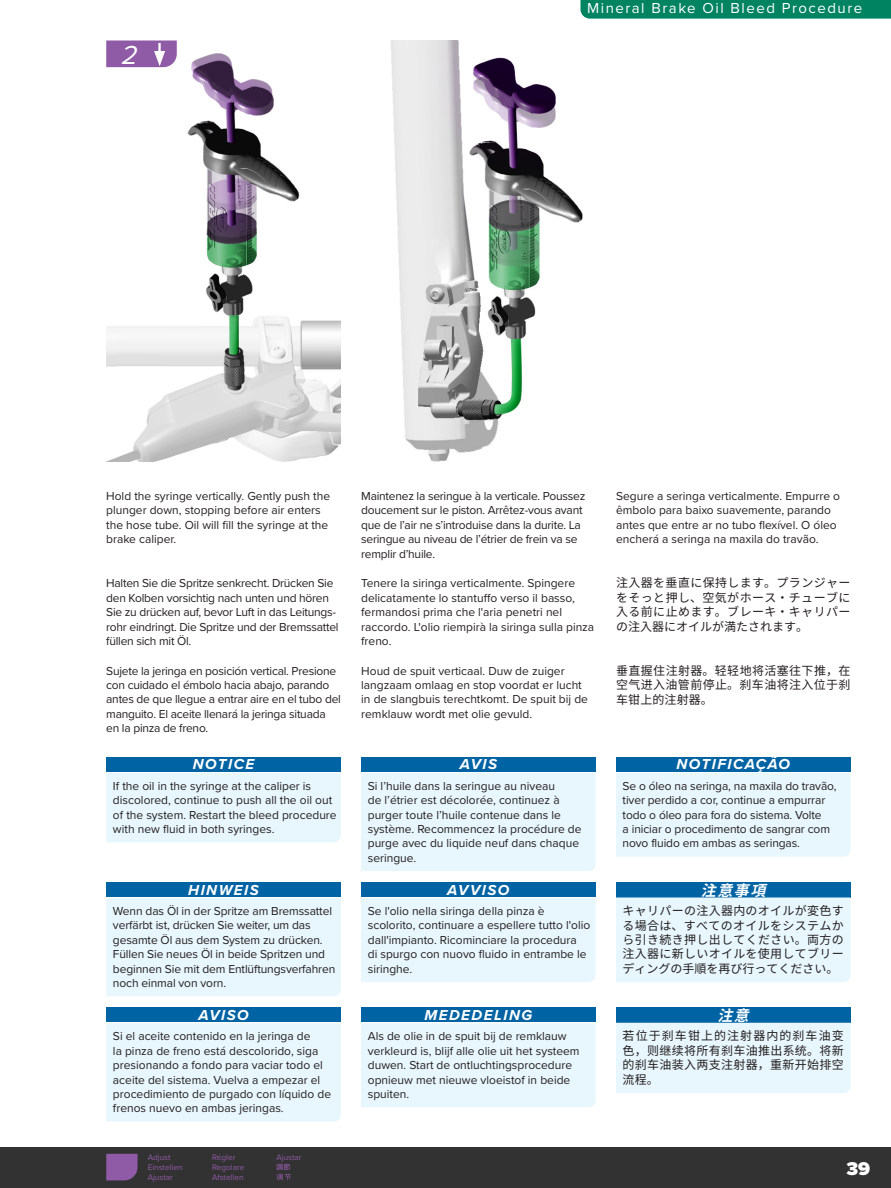
<style>
.page{position:relative;width:891px;height:1188px;background:#fff}
.page>*{position:absolute;margin:0;border:0;box-sizing:border-box;transform-origin:0 0}
.User_Manual_Number_F{font:italic 27px "Proxima Nova";color:#fff}
.t1{font:900 19.2px "Proxima Nova";color:#fff}
.Signal_Word_centered{font:italic 700 15px "Proxima Nova";letter-spacing:.1em;color:#fff}
.t2{font:15px "Proxima Nova";letter-spacing:.1em;color:#fff}
.Signal_Word_centered-2{font:italic 700 15px "Noto Sans CJ Kjp";color:#fff}
.Signal_Word_centered-3{font:italic 700 15px "Noto Sans CJ Ksc";color:#fff}
.Signal_Word_Text_-_N{font:12px/14.4px "Proxima Nova";color:#231f20}
.User_Manual_Text_-_N{font:12px/14.4px "Proxima Nova";color:#231f20}
.User_Manual_Text_-_N-2{font:12px/14.4px "Proxima Nova";letter-spacing:-.02em;color:#231f20}
.J-Blue_Box_-_CORRECT{font:12px/14.4px "Noto Sans CJ Kjp";letter-spacing:.025em;color:#231f20;text-align:justify}
.j-bodytext{font:12px/14.4px "Noto Sans CJ Kjp";letter-spacing:.035em;color:#231f20;text-align:justify}
.C-BlueBox_-CORRECT{font:12px/14.4px "Noto Sans CJ Ksc";letter-spacing:.025em;color:#231f20;text-align:justify}
.c-bodytext{font:12px/14.4px "Noto Sans CJ Ksc";letter-spacing:.03em;color:#231f20;text-align:justify}
.t3{font:8.25px "Proxima Nova";color:#905ba6}
</style>
<div class="page">
<div style="left:580px;top:0;width:311px;height:19px;background:#008361"></div>
<div style="left:0;top:1148px;width:891px;height:40px;background:#323232"></div>
<img style="left:106px;top:53px;width:235px;height:409px">
<svg style="left:106px;top:40px;width:71px;height:27px;background:#9a6aae"></svg>
<div style="left:106px;top:757px;width:235px;height:15px;background:#0063a4"></div>
<div style="left:106px;top:773px;width:235px;height:69px;background:#e8f6fd"></div>
<div style="left:361px;top:757px;width:235px;height:15px;background:#0063a4"></div>
<div style="left:361px;top:773px;width:235px;height:98px;background:#e8f6fd"></div>
<div style="left:616px;top:757px;width:234px;height:15px;background:#0063a4"></div>
<div style="left:616px;top:773px;width:234px;height:84px;background:#e8f6fd"></div>
<div style="left:106px;top:882px;width:235px;height:15px;background:#0063a4"></div>
<div style="left:106px;top:898px;width:235px;height:98px;background:#e8f6fd"></div>
<div style="left:361px;top:882px;width:235px;height:15px;background:#0063a4"></div>
<div style="left:361px;top:898px;width:235px;height:84px;background:#e8f6fd"></div>
<div style="left:616px;top:882px;width:234px;height:15px;background:#0063a4"></div>
<div style="left:616px;top:897px;width:234px;height:85px;background:#e8f6fd"></div>
<div style="left:106px;top:1007px;width:235px;height:15px;background:#0063a4"></div>
<div style="left:106px;top:1023px;width:235px;height:99px;background:#e8f6fd"></div>
<div style="left:361px;top:1007px;width:235px;height:15px;background:#0063a4"></div>
<div style="left:361px;top:1023px;width:235px;height:84px;background:#e8f6fd"></div>
<div style="left:616px;top:1007px;width:234px;height:16px;background:#0063a4"></div>
<div style="left:616px;top:1023px;width:234px;height:70px;background:#e8f6fd"></div>
<svg style="left:276px;top:1164px;width:15px;height:16px"></svg>
<svg style="left:106px;top:1154px;width:32px;height:26px"></svg>
<img style="left:391px;top:40px;width:192px;height:422px">
<p class="User_Manual_Number_F" style="left:120px;top:35px;width:25px">2</p>
<p class="t2" style="left:587px;top:-3px;width:277px">Mineral Brake Oil Bleed Procedure</p>
<p class="User_Manual_Text_-_N" style="left:106px;top:488px;width:225px">Hold the syringe vertically. Gently push the plunger down, stopping before air enters the hose tube. Oil will fill the syringe at the brake caliper.</p>
<p class="User_Manual_Text_-_N-2" style="left:361px;top:488px;width:226px">Maintenez la seringue à la verticale. Poussez doucement sur le piston. Arrêtez-vous avant que de l’air ne s’introduise dans la durite. La seringue au niveau de l’étrier de frein va se remplir d’huile.</p>
<p class="User_Manual_Text_-_N" style="left:616px;top:488px;width:226px">Segure a seringa verticalmente. Empurre o êmbolo para baixo suavemente, parando antes que entre ar no tubo flexível. O óleo encherá a seringa na maxila do travão.</p>
<p class="User_Manual_Text_-_N-2" style="left:106px;top:576px;width:234px">Halten Sie die Spritze senkrecht. Drücken Sie den Kolben vorsichtig nach unten und hören Sie zu drücken auf, bevor Luft in das Leitungs&shy;rohr eindringt. Die Spritze und der Bremssattel füllen sich mit Öl.</p>
<p class="User_Manual_Text_-_N" style="left:361px;top:576px;width:235px">Tenere la siringa verticalmente. Spingere delicatamente lo stantuffo verso il basso, fermandosi prima che l'aria penetri nel raccordo. L'olio riempirà la siringa sulla pinza freno.</p>
<p class="j-bodytext" style="left:616px;top:576px;width:236px">注入器を垂直に保持します。プランジャーをそっと押し、空気がホース・チューブに入る前に止めます。ブレーキ・キャリパーの注入器にオイルが満たされます。</p>
<p class="User_Manual_Text_-_N-2" style="left:106px;top:663px;width:236px">Sujete la jeringa en posición vertical. Presione con cuidado el émbolo hacia abajo, parando antes de que llegue a entrar aire en el tubo del manguito. El aceite llenará la jeringa situada en la pinza de freno.</p>
<p class="User_Manual_Text_-_N" style="left:361px;top:663px;width:228px">Houd de spuit verticaal. Duw de zuiger langzaam omlaag en stop voordat er lucht in de slangbuis terechtkomt. De spuit bij de remklauw wordt met olie gevuld.</p>
<p class="c-bodytext" style="left:616px;top:663px;width:236px">垂直握住注射器。轻轻地将活塞往下推，在空气进入油管前停止。刹车油将注入位于刹车钳上的注射器。</p>
<p class="Signal_Word_centered" style="left:193px;top:753px;width:63px">NOTICE</p>
<p class="Signal_Word_Text_-_N" style="left:113px;top:778px;width:225px">If the oil in the syringe at the caliper is discolored, continue to push all the oil out of the system. Restart the bleed procedure with new fluid in both syringes.</p>
<p class="Signal_Word_centered" style="left:188px;top:879px;width:72px">HINWEIS</p>
<p class="Signal_Word_Text_-_N" style="left:113px;top:903px;width:224px">Wenn das Öl in der Spritze am Bremssattel verfärbt ist, drücken Sie weiter, um das gesamte Öl aus dem System zu drücken.<br>Füllen Sie neues Öl in beide Spritzen und beginnen Sie mit dem Entlüftungsverfahren noch einmal von vorn.</p>
<p class="Signal_Word_centered" style="left:198px;top:1004px;width:52px">AVISO</p>
<p class="Signal_Word_Text_-_N" style="left:113px;top:1029px;width:220px">Si el aceite contenido en la jeringa de<br>la pinza de freno está descolorido, siga presionando a fondo para vaciar todo el aceite del sistema. Vuelva a empezar el procedimiento de purgado con líquido de frenos nuevo en ambas jeringas.</p>
<p class="t3" style="left:148px;top:1151px;width:24px">Adjust</p>
<p class="t3" style="left:212px;top:1151px;width:25px">Régler</p>
<p class="t3" style="left:276px;top:1151px;width:27px">Ajustar</p>
<p class="t3" style="left:148px;top:1161px;width:36px">Einstellen</p>
<p class="t3" style="left:212px;top:1161px;width:34px">Regolare</p>
<p class="t3" style="left:148px;top:1171px;width:27px">Ajustar</p>
<p class="t3" style="left:212px;top:1171px;width:33px">Afstellen</p>
<p class="Signal_Word_centered" style="left:460px;top:753px;width:39px">AVIS</p>
<p class="Signal_Word_Text_-_N" style="left:368px;top:778px;width:215px">Si l’huile dans la seringue au niveau<br>de l’étrier est décolorée, continuez à purger toute l’huile contenue dans le système. Recommencez la procédure de purge avec du liquide neuf dans chaque seringue.</p>
<p class="Signal_Word_centered" style="left:447px;top:879px;width:64px">AVVISO</p>
<p class="Signal_Word_Text_-_N" style="left:368px;top:903px;width:224px">Se l'olio nella siringa della pinza è scolorito, continuare a espellere tutto l'olio dall'impianto. Ricominciare la procedura<br>di spurgo con nuovo fluido in entrambe le siringhe.</p>
<p class="Signal_Word_centered" style="left:424px;top:1004px;width:109px">MEDEDELING</p>
<p class="Signal_Word_Text_-_N" style="left:368px;top:1029px;width:213px">Als de olie in de spuit bij de remklauw verkleurd is, blijf alle olie uit het systeem duwen. Start de ontluchtingsprocedure opnieuw met nieuwe vloeistof in beide spuiten.</p>
<p class="Signal_Word_centered" style="left:677px;top:753px;width:115px">NOTIFICAÇÃO</p>
<p class="Signal_Word_Text_-_N" style="left:623px;top:778px;width:216px">Se o óleo na seringa, na maxila do travão, tiver perdido a cor, continue a empurrar todo o óleo para fora do sistema. Volte<br>a iniciar o procedimento de sangrar com novo fluido em ambas as seringas.</p>
<p class="Signal_Word_centered-2" style="left:701px;top:882px;width:75px">注意事項</p>
<p class="J-Blue_Box_-_CORRECT" style="left:623px;top:904px;width:223px">キャリパーの注入器内のオイルが変色する場合は、すべてのオイルをシステムから引き続き押し出してください。両方の注入器に新しいオイルを使用してブリーディングの手順を再び行ってください。</p>
<p class="Signal_Word_centered-3" style="left:717px;top:1007px;width:42px">注意</p>
<p class="C-BlueBox_-CORRECT" style="left:623px;top:1029px;width:223px">若位于刹车钳上的注射器内的刹车油变色，则继续将所有刹车油推出系统。将新的刹车油装入两支注射器，重新开始排空流程。</p>
<h2 class="t1" style="left:846px;top:1154px;width:25px">39</h2>
</div>
